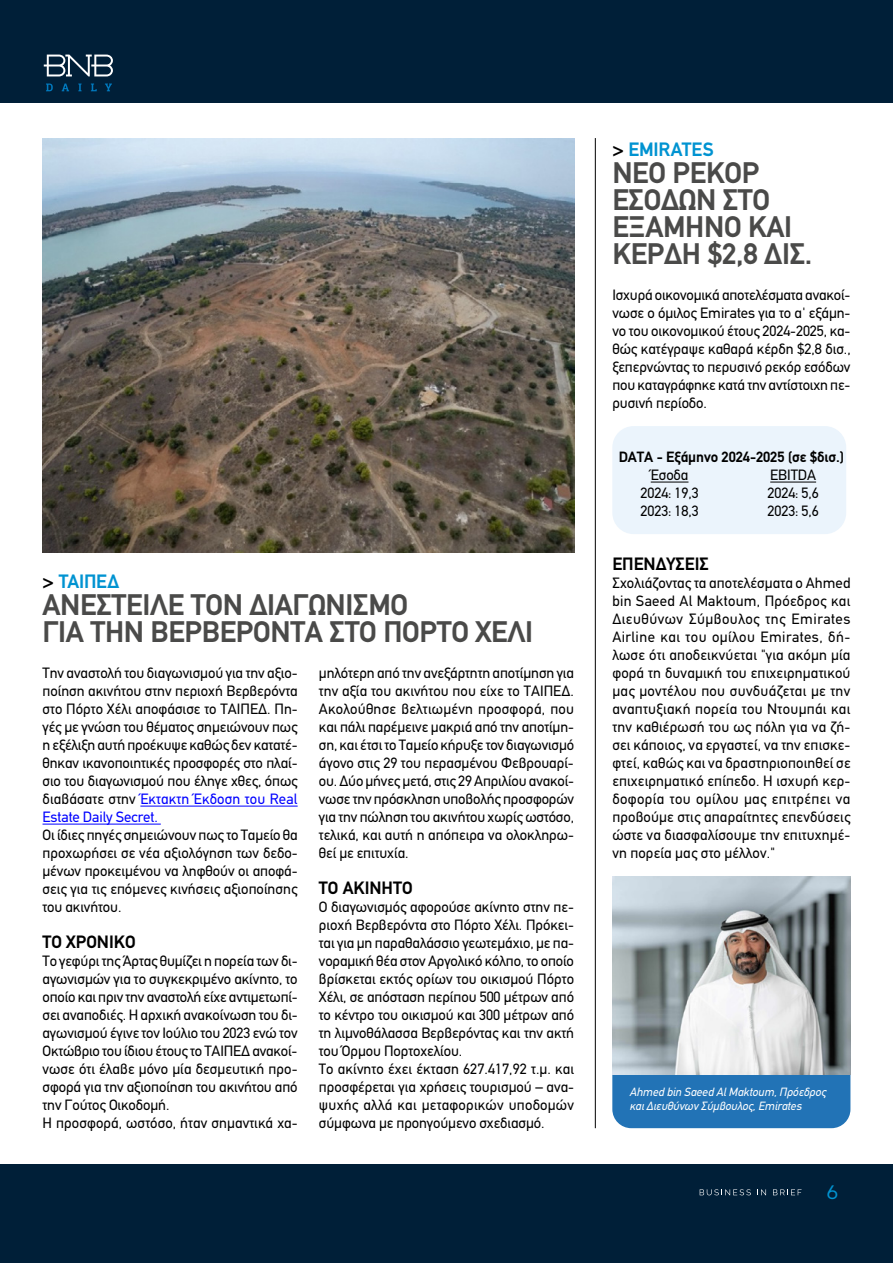
<style>
.page{position:relative;width:893px;height:1263px;background:#fff}
.page>*{position:absolute;margin:0;border:0;box-sizing:border-box;transform-origin:0 0}
.t1{font:700 30px/27px "PF Din Text";letter-spacing:-.01em;color:#4a4a49}
.t2{font:700 19.5px "PF Din Text";letter-spacing:-.005em;color:#0093d1}
.t3{font:19.5px "CF Asty Std";color:#0093d1}
.t4{font:700 18px "PF Din Text";color:#000}
.t5{font:15px/18px "PF Din Text";letter-spacing:-.005em;color:#000;text-align:justify}
.t6{font:700 15px "PF Din Text";letter-spacing:-.005em;color:#000}
.t7{font:italic 12px/14.4px "PF Din Text";color:#fff}
.s1{color:#000}
.s2{color:#00f}
</style>
<div class="page">
<div style="left:0;top:0;width:893px;height:102px;background:#001f38"></div>
<svg style="left:46px;top:84px;width:7px;height:7px"></svg>
<svg style="left:62px;top:84px;width:7px;height:7px"></svg>
<svg style="left:78px;top:84px;width:4px;height:7px"></svg>
<svg style="left:91px;top:84px;width:6px;height:7px"></svg>
<svg style="left:105px;top:84px;width:7px;height:7px"></svg>
<svg style="left:44px;top:55px;width:69px;height:21px"></svg>
<div style="left:0;top:1164px;width:893px;height:99px;background:#001f38"></div>
<svg style="left:700px;top:1189px;width:51px;height:6px"></svg>
<svg style="left:757px;top:1189px;width:9px;height:6px"></svg>
<svg style="left:773px;top:1189px;width:28px;height:6px"></svg>
<hr style="left:140px;top:806px;width:158px;height:1px;background:#00f">
<hr style="left:43px;top:824px;width:118px;height:1px;background:#00f">
<img style="left:43px;top:138px;width:531px;height:414px">
<div style="left:612px;top:426px;width:234px;height:108px;background:#ebf4fc;border-radius:21px"></div>
<hr style="left:651px;top:482px;width:37px;height:1px;background:#000">
<hr style="left:770px;top:482px;width:46px;height:1px;background:#000">
<div style="left:612px;top:876px;width:238px;height:252px;background:#2273b6;border-radius:19px"></div>
<img style="left:612px;top:876px;width:238px;height:198px">
<hr style="left:595px;top:138px;width:1px;height:990px;background:#000">
<h2 class="t2" style="left:43px;top:570px;width:78px"><span class="s1">&gt;</span> ΤΑΙΠΕΔ</h2>
<h1 class="t1" style="left:43px;top:591px;width:492px">AΝΈΣΤΕΙΛΕ ΤΟΝ ΔΙΑΓΩΝΙΣΜΌ<br>ΓΙΑ ΤΗΝ ΒΕΡΒΕΡΌΝΤΑ ΣΤΟ ΠΌΡΤΟ ΧΈΛΙ</h1>
<p class="t5" style="left:43px;top:664px;width:257px">Την αναστολή του διαγωνισμού για την αξιο&shy;ποίηση ακινήτου στην περιοχή Βερβερόντα στο Πόρτο Χέλι αποφάσισε το ΤΑΙΠΕΔ. Πη&shy;γές με γνώση του θέματος σημειώνουν πως η εξέλιξη αυτή προέκυψε καθώς δεν κατατέ&shy;θηκαν ικανοποιητικές προσφορές στο πλαί&shy;σιο του διαγωνισμού που έληγε χθες, όπως διαβάσατε στην <span class="s2">Έκτακτη Έκδοση του Real Estate Daily Secret.</span></p>
<p class="t5" style="left:43px;top:826px;width:257px">Οι ίδιες πηγές σημειώνουν πως το Ταμείο θα προχωρήσει σε νέα αξιολόγηση των δεδο&shy;μένων προκειμένου να ληφθούν οι αποφά&shy;σεις για τις επόμενες κινήσεις αξιοποίησης του ακινήτου.</p>
<p class="t4" style="left:43px;top:931px;width:95px">ΤΟ ΧΡΟΝΙΚΟ</p>
<p class="t5" style="left:43px;top:952px;width:257px;text-align:left">Το γεφύρι της Άρτας θυμίζει η πορεία των δι&shy;αγωνισμών για το συγκεκριμένο ακίνητο, το οποίο και πριν την αναστολή είχε αντιμετωπί&shy;σει αναποδιές. Η αρχική ανακοίνωση του δι&shy;αγωνισμού έγινε τον Ιούλιο του 2023 ενώ τον Οκτώβριο του ίδιου έτους το ΤΑΙΠΕΔ ανακοί&shy;νωσε ότι έλαβε μόνο μία δεσμευτική προ&shy;σφορά για την αξιοποίηση του ακινήτου από την Γούτος Οικοδομή.<br>Η προσφορά, ωστόσο, ήταν σημαντικά χα-</p>
<p class="t5" style="left:319px;top:664px;width:257px">μηλότερη από την ανεξάρτητη αποτίμηση για την αξία του ακινήτου που είχε το ΤΑΙΠΕΔ.<br>Ακολούθησε βελτιωμένη προσφορά, που και πάλι παρέμεινε μακριά από την αποτίμη&shy;ση, και έτσι το Ταμείο κήρυξε τον διαγωνισμό άγονο στις 29 του περασμένου Φεβρουαρί&shy;ου. Δύο μήνες μετά, στις 29 Απριλίου ανακοί&shy;νωσε την πρόσκληση υποβολής προσφορών για την πώληση του ακινήτου χωρίς ωστόσο, τελικά, και αυτή η απόπειρα να ολοκληρω&shy;θεί με επιτυχία.</p>
<p class="t4" style="left:319px;top:877px;width:95px">ΤΟ ΑΚΙΝΗΤΟ</p>
<p class="t5" style="left:319px;top:898px;width:257px;text-align:left">Ο διαγωνισμός αφορούσε ακίνητο στην πε&shy;ριοχή Βερβερόντα στο Πόρτο Χέλι. Πρόκει&shy;ται για μη παραθαλάσσιο γεωτεμάχιο, με πα&shy;νοραμική θέα στον Αργολικό κόλπο, το οποίο βρίσκεται εκτός ορίων του οικισμού Πόρτο Χέλι, σε απόσταση περίπου 500 μέτρων από το κέντρο του οικισμού και 300 μέτρων από τη λιμνοθάλασσα Βερβερόντας και την ακτή του Όρμου Πορτοχελίου.<br>Το ακίνητο έχει έκταση 627.417,92 τ.μ. και προσφέρεται για χρήσεις τουρισμού – ανα&shy;ψυχής αλλά και μεταφορικών υποδομών σύμφωνα με προηγούμενο σχεδιασμό.</p>
<h2 class="t2" style="left:612px;top:138px;width:103px"><span class="s1">&gt;</span> EMIRATES</h2>
<h1 class="t1" style="left:612px;top:159px;width:201px">ΝΈΟ ΡΕΚΌΡ<br>ΕΣΌΔΩΝ ΣΤΟ<br>ΕΞΆΜΗΝΟ ΚΑΙ<br>ΚΈΡΔΗ $2,8 ΔΙΣ.</h1>
<p class="t5" style="left:612px;top:286px;width:240px">Ισχυρά οικονομικά αποτελέσματα ανακοί&shy;νωσε ο όμιλος Emirates για το α' εξάμη&shy;νο του οικονομικού έτους 2024-2025, κα&shy;θώς κατέγραψε καθαρά κέρδη $2,8 δισ., ξεπερνώντας το περυσινό ρεκόρ εσόδων που καταγράφηκε κατά την αντίστοιχη πε&shy;ρυσινή περίοδο.</p>
<p class="t6" style="left:619px;top:448px;width:227px">DATA - Εξάμηνο 2024-2025 (σε $δισ.)</p>
<p class="t5" style="left:641px;top:466px;width:60px;text-align:center">Έσοδα<br>2024: 19,3<br>2023: 18,3</p>
<p class="t5" style="left:768px;top:466px;width:53px;text-align:left">EBITDA<br>2024: 5,6<br>2023: 5,6</p>
<p class="t4" style="left:612px;top:553px;width:98px">ΕΠΕΝΔΥΣΕΙΣ</p>
<p class="t5" style="left:612px;top:574px;width:240px">Σχολιάζοντας τα αποτελέσματα ο Ahmed bin Saeed Al Maktoum, Πρόεδρος και Διευθύνων Σύμβουλος της Emirates Airline και του ομίλου Emirates, δή&shy;λωσε ότι αποδεικνύεται "για ακόμη μία φορά τη δυναμική του επιχειρηματικού μας μοντέλου που συνδυάζεται με την αναπτυξιακή πορεία του Ντουμπάι και την καθιέρωσή του ως πόλη για να ζή&shy;σει κάποιος, να εργαστεί, να την επισκε&shy;φτεί, καθώς και να δραστηριοποιηθεί σε επιχειρηματικό επίπεδο. Η ισχυρή κερ&shy;δοφορία του ομίλου μας επιτρέπει να προβούμε στις απαραίτητες επενδύσεις ώστε να διασφαλίσουμε την επιτυχημέ&shy;νη πορεία μας στο μέλλον."</p>
<p class="t7" style="left:629px;top:1084px;width:198px">Ahmed bin Saeed Al Maktoum, Πρόεδρος και Διευθύνων Σύμβουλος, Emirates</p>
<h2 class="t3" style="left:827px;top:1181px;width:13px">6</h2>
</div>
